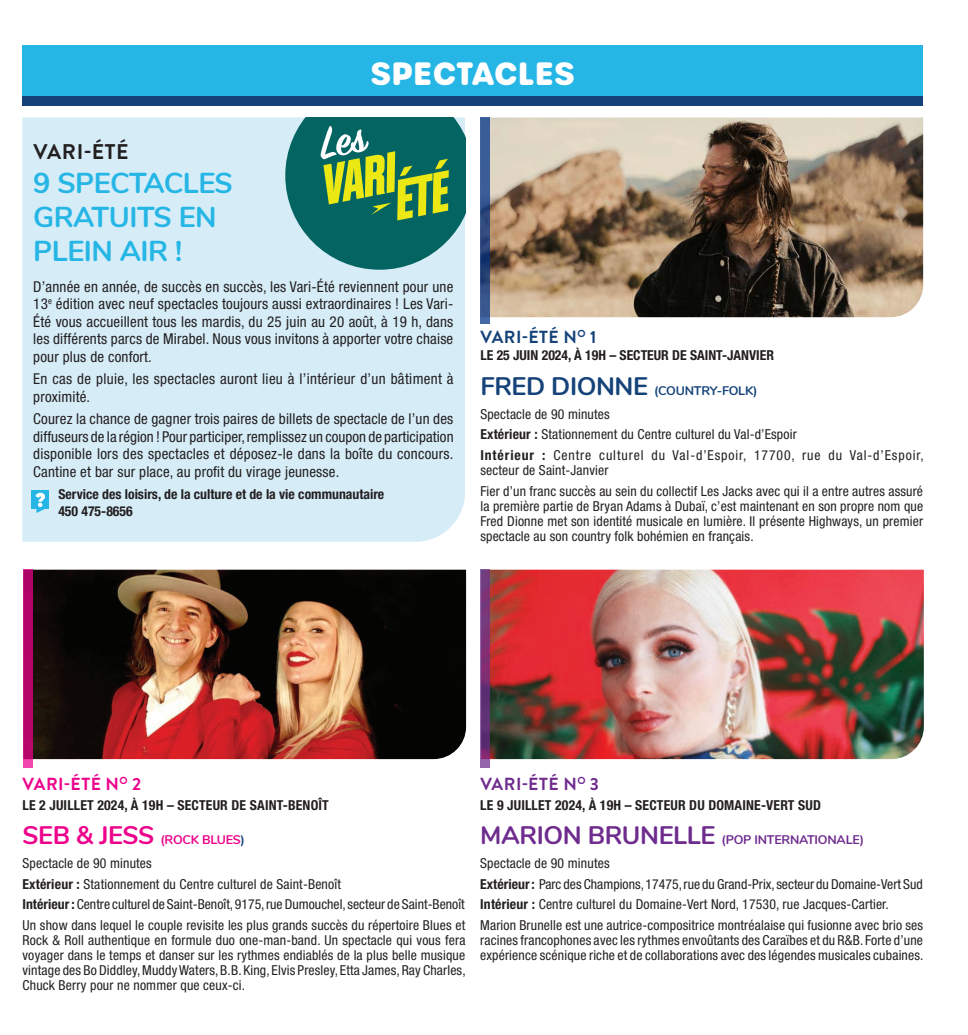
<style>
.page{position:relative;width:968px;height:1035px;background:#fff}
.page>*{position:absolute;margin:0;border:0;box-sizing:border-box;transform-origin:0 0}
.t1{font:700 31.25px "Urbane Rounded";letter-spacing:.01em;color:#fff}
.t2{font:700 28.75px/33.8px "Nunito";letter-spacing:-.015em;color:#26b6e5}
.t3{font:700 21.25px "Brandon Grotesque";letter-spacing:.03em;color:#231f20}
.t4{font:700 17.5px "Brandon Grotesque";letter-spacing:.03em;color:#154379}
.t5{font:700 17.5px "Brandon Grotesque";letter-spacing:.03em;color:#ed028c}
.t6{font:700 17.5px "Brandon Grotesque";letter-spacing:.03em;color:#6e2c8e}
.t7{font:condensed 15px/17.5px "Helvetica Neue LT Std";letter-spacing:.01em;color:#231f20;text-align:justify}
.t8{font:condensed 13.75px/20.6px "Helvetica Neue LT Std";letter-spacing:.01em;color:#231f20}
.t9{font:700 condensed 13.75px/16.2px "Helvetica Neue LT Std";color:#231f20}
.t10{font:700 12.5px "Nunito";letter-spacing:-.015em;color:#6e2c8e}
.t11{font:700 12.5px "Nunito";letter-spacing:-.015em;color:#154379}
.t12{font:700 12.5px "Nunito";letter-spacing:-.015em;color:#ed028c}
.s1{font-size:25.38px}
.s2{font-weight:700}
.s3{color:#154379}
</style>
<div class="page">
<div style="left:22px;top:45px;width:900px;height:56px;background:#26b6e5"></div>
<div style="left:22px;top:97px;width:900px;height:9px;background:#154379"></div>
<div style="left:22px;top:118px;width:443px;height:424px;background:#d6edf8"></div>
<svg style="left:285px;top:118px;width:180px;height:152px"></svg>
<img style="left:489px;top:118px;width:434px;height:199px">
<img style="left:33px;top:570px;width:433px;height:189px">
<img style="left:490px;top:570px;width:433px;height:189px">
<div style="left:32px;top:490px;width:17px;height:19px;background:#26b6e5"></div>
<svg style="left:35px;top:493px;width:12px;height:20px"></svg>
<svg style="left:480px;top:118px;width:9px;height:206px;fill:#3a578e"></svg>
<div style="left:23px;top:570px;width:10px;height:198px;background:#b30568"></div>
<svg style="left:480px;top:570px;width:10px;height:198px"></svg>
<h1 class="t1" style="left:370px;top:52px;width:206px">SPECTACLES</h1>
<h3 class="t3" style="left:33px;top:137px;width:97px">VARI-ÉTÉ</h3>
<h2 class="t2" style="left:33px;top:165px;width:201px">9 SPECTACLES<br>GRATUITS EN<br>PLEIN AIR !</h2>
<p class="t7" style="left:33px;top:278px;width:421px">D’année en année, de succès en succès, les Vari-Été reviennent pour une 13<sup>e</sup> édition avec neuf spectacles toujours aussi extraordinaires ! Les Vari-Été vous accueillent tous les mardis, du 25 juin au 20 août, à 19 h, dans les différents parcs de Mirabel. Nous vous invitons à apporter votre chaise pour plus de confort.</p>
<p class="t7" style="left:33px;top:370px;width:422px">En cas de pluie, les spectacles auront lieu à l’intérieur d’un bâtiment à proximité.</p>
<p class="t7" style="left:33px;top:410px;width:422px">Courez la chance de gagner trois paires de billets de spectacle de l’un des diffuseurs de la région ! Pour participer, remplissez un coupon de participation disponible lors des spectacles et déposez-le dans la boîte du concours.<br>Cantine et bar sur place, au profit du virage jeunesse.</p>
<p class="t9" style="left:58px;top:486px;width:327px">Service des loisirs, de la culture et de la vie communautaire<br>450 475-8656</p>
<p class="t4" style="left:480px;top:325px;width:117px">VARI-ÉTÉ N<sup>O</sup> 1</p>
<p class="t9" style="left:480px;top:347px;width:295px">LE 25 JUIN 2024, À 19H – SECTEUR DE SAINT-JANVIER</p>
<p class="t11" style="left:480px;top:381px;width:279px"><span class="s1">FRED DIONNE</span> (COUNTRY-FOLK)</p>
<p class="t8" style="left:480px;top:403px;width:445px">Spectacle de 90 minutes<br><span class="s2">Extérieur :</span> Stationnement du Centre culturel du Val-d’Espoir<br><span class="s2">Intérieur :</span> Centre culturel du Val-d’Espoir, 17700, rue du Val-d’Espoir,</p>
<p class="t8" style="left:480px;top:460px;width:444px">secteur de Saint-Janvier<br>Fier d’un franc succès au sein du collectif Les Jacks avec qui il a entre autres assuré</p>
<p class="t8" style="left:480px;top:498px;width:444px;line-height:15px;text-align:justify">la première partie de Bryan Adams à Dubaï, c’est maintenant en son propre nom que Fred Dionne met son identité musicale en lumière. Il présente Highways, un premier spectacle au son country folk bohémien en français.</p>
<p class="t5" style="left:23px;top:772px;width:120px">VARI-ÉTÉ N<sup>O</sup> 2</p>
<p class="t9" style="left:22px;top:797px;width:308px">LE 2 JUILLET 2024, À 19H – SECTEUR DE SAINT-BENOÎT</p>
<p class="t12" style="left:22px;top:831px;width:224px"><span class="s1">SEB &amp; JESS</span> (ROCK BLUES<span class="s3">)</span></p>
<p class="t8" style="left:22px;top:853px;width:444px">Spectacle de 90 minutes<br><span class="s2">Extérieur :</span> Stationnement du Centre culturel de Saint-Benoît<br><span class="s2">Intérieur :</span> Centre culturel de Saint-Benoît, 9175, rue Dumouchel, secteur de Saint-Benoît Un show dans lequel le couple revisite les plus grands succès du répertoire Blues et</p>
<p class="t8" style="left:22px;top:933px;width:444px;line-height:15px;text-align:justify">Rock &amp; Roll authentique en formule duo one-man-band. Un spectacle qui vous fera voyager dans le temps et danser sur les rythmes endiablés de la plus belle musique vintage des Bo Diddley, Muddy Waters, B.B. King, Elvis Presley, Etta James, Ray Charles, Chuck Berry pour ne nommer que ceux-ci.</p>
<p class="t6" style="left:480px;top:772px;width:120px">VARI-ÉTÉ N<sup>O</sup> 3</p>
<p class="t9" style="left:480px;top:797px;width:342px">LE 9 JUILLET 2024, À 19H – SECTEUR DU DOMAINE-VERT SUD</p>
<p class="t10" style="left:480px;top:831px;width:385px"><span class="s1">MARION BRUNELLE</span> (POP INTERNATIONALE)</p>
<p class="t8" style="left:480px;top:853px;width:444px">Spectacle de 90 minutes<br><span class="s2">Extérieur :</span> Parc des Champions, 17475, rue du Grand-Prix, secteur du Domaine-Vert Sud <span class="s2">Intérieur :</span> Centre culturel du Domaine-Vert Nord, 17530, rue Jacques-Cartier.<br>Marion Brunelle est une autrice-compositrice montréalaise qui fusionne avec brio ses</p>
<p class="t8" style="left:480px;top:933px;width:445px;line-height:15px">racines francophones avec les rythmes envoûtants des Caraïbes et du R&amp;B. Forte d’une expérience scénique riche et de collaborations avec des légendes musicales cubaines.</p>
</div>
